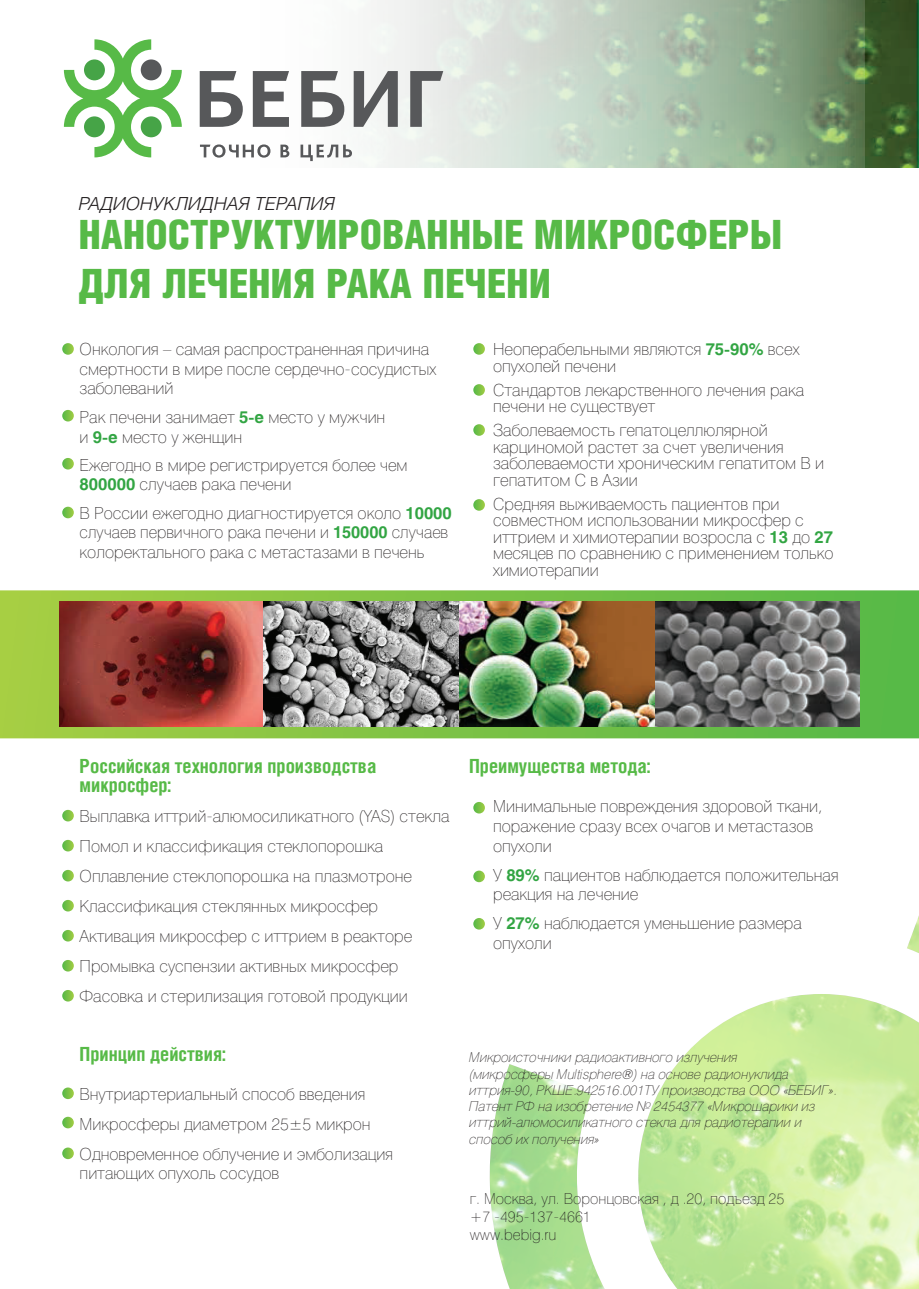
<style>
.page{position:relative;width:919px;height:1289px;background:#fff}
.page>*{position:absolute;margin:0;border:0;box-sizing:border-box;transform-origin:0 0}
.t1{font:40.5px/48.6px "Helios Cond Black C";color:#57ba47}
.t2{font:700 19.5px/19.5px "Helios Cond C";color:#57ba47}
.t3{font:italic 18px "Helios Light C";color:#231f20}
.t4{font:16.5px/16.5px "Helios Thin C";color:#231f20}
.t5{font:15px/18px "Helios Thin C";color:#231f20}
.t6{font:italic 13.5px/16.2px "Helios Thin C";color:#231f20}
.s1{font-family:"Helios C";font-weight:700;color:#32a543}
</style>
<div class="page">
<svg style="left:0;top:590px;width:918px;height:148px;background:#7fc147"></svg>
<img style="left:863px;top:0;width:55px;height:168px">
<svg style="left:199px;top:0;width:664px;height:168px"></svg>
<svg style="left:477px;top:882px;width:441px;height:406px"></svg>
<img style="left:59px;top:601px;width:205px;height:125px">
<img style="left:264px;top:601px;width:195px;height:125px">
<img style="left:459px;top:601px;width:196px;height:125px">
<img style="left:655px;top:601px;width:204px;height:125px">
<svg style="left:473px;top:802px;width:12px;height:11px"></svg>
<svg style="left:473px;top:343px;width:12px;height:12px"></svg>
<svg style="left:473px;top:384px;width:12px;height:12px"></svg>
<svg style="left:473px;top:424px;width:12px;height:12px"></svg>
<svg style="left:473px;top:499px;width:12px;height:11px"></svg>
<svg style="left:62px;top:343px;width:12px;height:12px"></svg>
<svg style="left:62px;top:410px;width:12px;height:11px"></svg>
<svg style="left:62px;top:458px;width:12px;height:11px"></svg>
<svg style="left:62px;top:506px;width:12px;height:12px"></svg>
<svg style="left:62px;top:809px;width:12px;height:12px"></svg>
<svg style="left:62px;top:839px;width:12px;height:12px"></svg>
<svg style="left:62px;top:869px;width:12px;height:12px"></svg>
<svg style="left:62px;top:900px;width:12px;height:11px"></svg>
<svg style="left:62px;top:930px;width:12px;height:11px"></svg>
<svg style="left:62px;top:960px;width:12px;height:11px"></svg>
<svg style="left:62px;top:990px;width:12px;height:11px"></svg>
<svg style="left:62px;top:1087px;width:12px;height:12px"></svg>
<svg style="left:62px;top:1116px;width:12px;height:12px"></svg>
<svg style="left:62px;top:1147px;width:12px;height:12px"></svg>
<svg style="left:473px;top:870px;width:12px;height:12px"></svg>
<svg style="left:473px;top:918px;width:12px;height:11px"></svg>
<svg style="left:64px;top:39px;width:118px;height:118px"></svg>
<svg style="left:200px;top:71px;width:43px;height:56px"></svg>
<svg style="left:301px;top:71px;width:43px;height:56px"></svg>
<svg style="left:253px;top:71px;width:36px;height:56px"></svg>
<svg style="left:353px;top:71px;width:45px;height:56px"></svg>
<svg style="left:410px;top:71px;width:33px;height:56px;background:#a7a9a8"></svg>
<svg style="left:200px;top:144px;width:70px;height:14px"></svg>
<svg style="left:280px;top:145px;width:9px;height:12px"></svg>
<svg style="left:300px;top:145px;width:52px;height:16px"></svg>
<p class="t3" style="left:79px;top:193px;width:258px">РАДИОНУКЛИДНАЯ ТЕРАПИЯ</p>
<h1 class="t1" style="left:79px;top:209px;width:705px">НАНОСТРУКТУИРОВАННЫЕ МИКРОСФЕРЫ<br>ДЛЯ ЛЕЧЕНИЯ РАКА ПЕЧЕНИ</h1>
<p class="t4" style="left:80px;top:340px;width:358px;line-height:19.5px">Онкология – самая распространенная причина смертности в мире после сердечно-сосудистых заболеваний</p>
<p class="t4" style="left:80px;top:407px;width:307px;line-height:19.8px">Рак печени занимает <span class="s1">5-е</span> место у мужчин и <span class="s1">9-е</span> место у женщин</p>
<p class="t4" style="left:80px;top:455px;width:329px;line-height:19.5px">Ежегодно в мире регистрируется более чем<br><span class="s1">800000</span> случаев рака печени</p>
<p class="t4" style="left:80px;top:503px;width:374px;line-height:19.5px">В России ежегодно диагностируется около <span class="s1">10000 </span>случаев первичного рака печени и <span class="s1">150000</span> случаев колоректального рака с метастазами в печень</p>
<p class="t4" style="left:493px;top:341px;width:308px">Неоперабельными являются <span class="s1">75-90%</span> всех опухолей печени</p>
<p class="t4" style="left:493px;top:382px;width:312px">Стандартов лекарственного лечения рака печени не существует</p>
<p class="t4" style="left:493px;top:422px;width:332px">Заболеваемость гепатоцеллюлярной карциномой растет за счет увеличения заболеваемости хроническим гепатитом В и гепатитом С в Азии</p>
<p class="t4" style="left:493px;top:496px;width:342px">Средняя выживаемость пациентов при совместном использовании микросфер с иттрием и химиотерапии возросла с <span class="s1">13</span> до <span class="s1">27 </span>месяцев по сравнению с применением только химиотерапии</p>
<p class="t2" style="left:80px;top:755px;width:298px">Российская технология производства микросфер:</p>
<p class="t4" style="left:80px;top:801px;width:371px;line-height:30px">Выплавка иттрий-алюмосиликатного (YAS) стекла Помол и классификация стеклопорошка Оплавление стеклопорошка на плазмотроне Классификация стеклянных микросфер Активация микросфер с иттрием в реакторе Промывка суспензии активных микросфер Фасовка и стерилизация готовой продукции</p>
<p class="t2" style="left:80px;top:1043px;width:148px">Принцип действия:</p>
<p class="t4" style="left:80px;top:1078px;width:315px;line-height:30px">Внутриартериальный способ введения<br>Микросферы диаметром 25±5 микрон<br>Одновременное облучение и эмболизация</p>
<p class="t4" style="left:80px;top:1165px;width:201px">питающих опухоль сосудов</p>
<p class="t2" style="left:469px;top:755px;width:183px">Преимущества метода:</p>
<p class="t4" style="left:493px;top:796px;width:331px;line-height:19.8px">Минимальные повреждения здоровой ткани, поражение сразу всех очагов и метастазов опухоли</p>
<p class="t4" style="left:493px;top:865px;width:347px;line-height:19.8px">У <span class="s1">89%</span> пациентов наблюдается положительная реакция на лечение</p>
<p class="t4" style="left:493px;top:913px;width:310px;line-height:19.8px">У <span class="s1">27%</span> наблюдается уменьшение размера опухоли</p>
<p class="t6" style="left:469px;top:1049px;width:369px">Микроисточники радиоактивного излучения<br>(микросферы Multisphere®) на основе радионуклида иттрия-90, РКШЕ.942516.001ТУ производства ООО «БЕБИГ».<br>Патент РФ на изобретение № 2454377 «Микрошарики из иттрий-алюмосиликатного стекла для радиотерапии и способ их получения»</p>
<p class="t5" style="left:469px;top:1189px;width:316px">г. Москва, ул. Воронцовская , д .20, подъезд 25 +7 -495-137-4661<br>www.bebig.ru</p>
</div>
